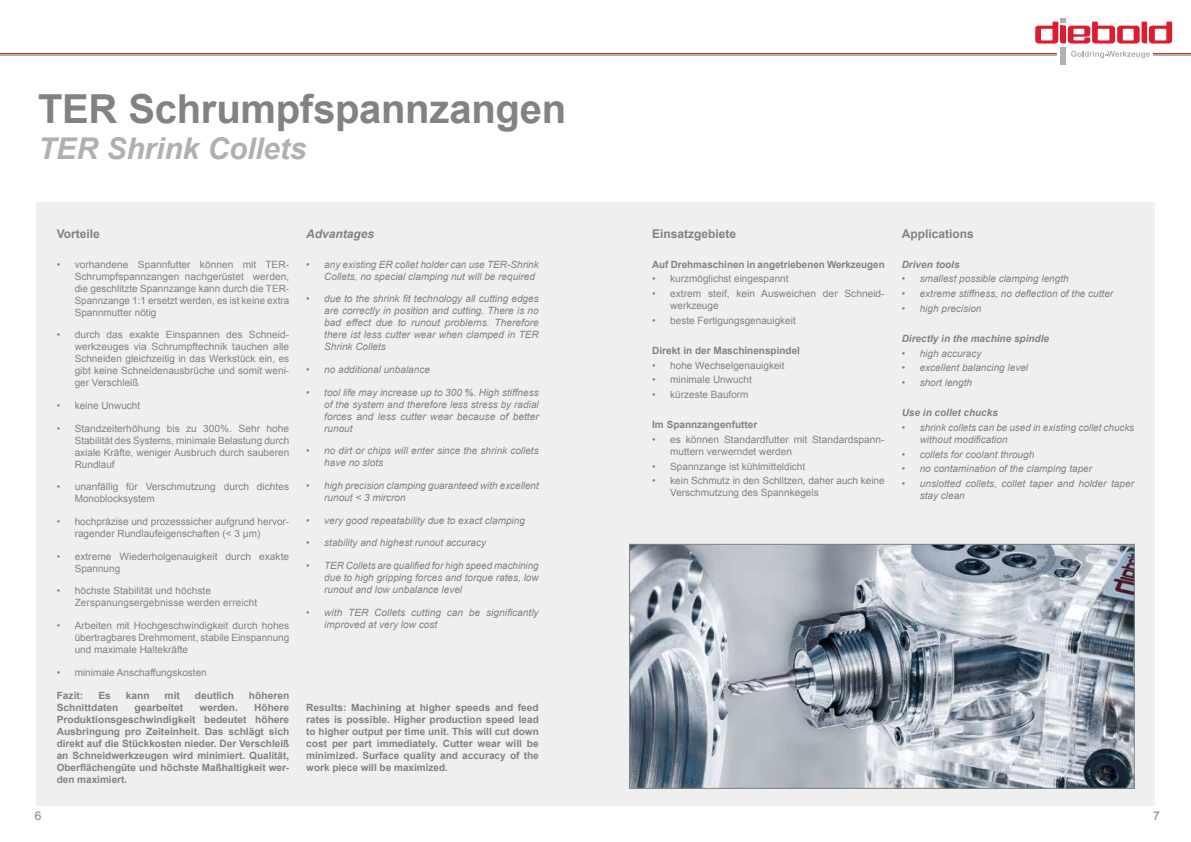
<style>
.page{position:relative;width:1191px;height:842px;background:#fff}
.page>*{position:absolute;margin:0;border:0;box-sizing:border-box;transform-origin:0 0}
.t1{font:700 40px "Arial";letter-spacing:-.01em;color:#818281}
.t2{font:italic 700 30px "Arial";letter-spacing:-.01em;color:#afb0b0}
.t3{font:700 12px "Arial";color:#818281}
.t4{font:italic 700 12px "Arial";color:#818281}
.t5{font:12px "Arial";color:#818281}
.t6{font:10px/12px "Arial";color:#818281}
.t7{font:italic 10px/12px "Arial";color:#818281}
.t8{font:700 10px/12px "Arial";color:#818281;text-align:justify}
.t9{font:italic 700 10px "Arial";color:#818281}
</style>
<div class="page">
<hr style="left:0;top:55px;width:1191px;height:1px;background:#afb0b0">
<hr style="left:0;top:53px;width:1191px;height:1px;background:#d83507">
<div style="left:1057px;top:12px;width:96px;height:60px;background:#fff"></div>
<div style="left:1060px;top:47px;width:6px;height:18px;background:#afb0b0"></div>
<svg style="left:1035px;top:18px;width:137px;height:26px"></svg>
<svg style="left:1071px;top:51px;width:78px;height:7px"></svg>
<div style="left:36px;top:203px;width:1119px;height:603px;background:#efefef"></div>
<img style="left:631px;top:546px;width:501px;height:241px">
<div style="left:629px;top:544px;width:505px;height:245px;border:1px solid #818281"></div>
<h1 class="t1" style="left:38px;top:82px;width:529px">TER Schrumpfspannzangen</h1>
<h2 class="t2" style="left:38px;top:128px;width:270px">TER Shrink Collets</h2>
<p class="t3" style="left:57px;top:226px;width:45px">Vorteile</p>
<p class="t6" style="left:75px;top:258px;width:216px;text-align:justify;text-indent:-18px">• vorhandene Spannfutter können mit TER-Schrumpfspannzangen nachgerüstet werden, die geschlitzte Spannzange kann durch die TER-Spannzange 1:1 ersetzt werden, es ist keine extra Spannmutter nötig</p>
<p class="t6" style="left:75px;top:329px;width:216px;text-align:justify;text-indent:-18px">• durch das exakte Einspannen des Schneid&shy;werkzeuges via Schrumpftechnik tauchen alle Schneiden gleichzeitig in das Werkstück ein, es gibt keine Schneidenausbrüche und somit weni&shy;ger Verschleiß</p>
<p class="t6" style="left:57px;top:399px;width:85px">• keine Unwucht</p>
<p class="t6" style="left:75px;top:422px;width:216px;text-align:justify;text-indent:-18px">• Standzeiterhöhung bis zu 300%. Sehr hohe Stabilität des Systems, minimale Belastung durch axiale Kräfte, weniger Ausbruch durch sauberen Rundlauf</p>
<p class="t6" style="left:75px;top:481px;width:216px;text-indent:-18px">• unanfällig für Verschmutzung durch dichtes<br>Monoblocksystem</p>
<p class="t6" style="left:75px;top:515px;width:216px;text-indent:-18px">• hochpräzise und prozesssicher aufgrund hervor&shy;ragender Rundlaufeigenschaften (&lt; 3 µm)</p>
<p class="t6" style="left:75px;top:550px;width:216px;text-indent:-18px">• extreme Wiederholgenauigkeit durch exakte<br>Spannung</p>
<p class="t6" style="left:75px;top:585px;width:184px;text-indent:-18px">• höchste Stabilität und höchste<br>Zerspanungsergebnisse werden erreicht</p>
<p class="t6" style="left:75px;top:619px;width:216px;text-align:justify;text-indent:-18px">• Arbeiten mit Hochgeschwindigkeit durch hohes übertragbares Drehmoment, stabile Einspannung und maximale Haltekräfte</p>
<p class="t6" style="left:57px;top:666px;width:152px">• minimale Anschaffungskosten</p>
<p class="t8" style="left:57px;top:690px;width:28px">Fazit:</p>
<p class="t8" style="left:98px;top:690px;width:14px">Es</p>
<p class="t8" style="left:126px;top:690px;width:25px">kann</p>
<p class="t8" style="left:165px;top:690px;width:17px">mit</p>
<p class="t8" style="left:195px;top:690px;width:41px">deutlich</p>
<p class="t8" style="left:249px;top:690px;width:42px">höheren</p>
<p class="t8" style="left:57px;top:702px;width:63px">Schnittdaten</p>
<p class="t8" style="left:135px;top:702px;width:50px">gearbeitet</p>
<p class="t8" style="left:199px;top:702px;width:40px">werden.</p>
<p class="t8" style="left:57px;top:702px;width:234px;text-indent:197px">Höhere Produktionsgeschwindigkeit bedeutet höhere Ausbringung pro Zeiteinheit. Das schlägt sich direkt auf die Stückkosten nieder. Der Verschleiß an Schneidwerkzeugen wird minimiert. Qualität, Oberflächengüte und höchste Maßhaltigkeit wer&shy;den maximiert.</p>
<p class="t4" style="left:306px;top:226px;width:70px">Advantages</p>
<p class="t7" style="left:324px;top:258px;width:216px;text-indent:-18px">• any existing ER collet holder can use TER-Shrink<br>Collets, no special clamping nut will be required</p>
<p class="t7" style="left:324px;top:293px;width:216px;text-align:justify;text-indent:-18px">• due to the shrink fit technology all cutting edges are correctly in position and cutting. There is no bad effect due to runout problems. Therefore there ist less cutter wear when clamped in TER Shrink Collets</p>
<p class="t7" style="left:306px;top:364px;width:125px">• no additional unbalance</p>
<p class="t7" style="left:324px;top:386px;width:216px;text-align:justify;text-indent:-18px">• tool life may increase up to 300 %. High stiffness of the system and therefore less stress by radial forces and less cutter wear because of better runout</p>
<p class="t7" style="left:324px;top:445px;width:216px;text-indent:-18px">• no dirt or chips will enter since the shrink collets have no slots</p>
<p class="t7" style="left:324px;top:480px;width:216px;text-indent:-18px">• high precision clamping guaranteed with excellent runout &lt; 3 mircron</p>
<p class="t7" style="left:306px;top:514px;width:220px">• very good repeatability due to exact clamping</p>
<p class="t7" style="left:306px;top:537px;width:181px">• stability and highest runout accuracy</p>
<p class="t7" style="left:324px;top:560px;width:216px;text-align:justify;text-indent:-18px">• TER Collets are qualified for high speed machining due to high gripping forces and torque rates, low runout and low unbalance level</p>
<p class="t7" style="left:324px;top:606px;width:216px;text-indent:-18px">• with TER Collets cutting can be significantly improved at very low cost</p>
<p class="t8" style="left:306px;top:701px;width:234px">Results: Machining at higher speeds and feed rates is possible. Higher production speed lead to higher output per time unit. This will cut down cost per part immediately. Cutter wear will be minimized. Surface quality and accuracy of the work piece will be maximized.</p>
<p class="t3" style="left:652px;top:226px;width:86px">Einsatzgebiete</p>
<p class="t8" style="left:652px;top:258px;width:234px">Auf Drehmaschinen in angetriebenen Werkzeugen</p>
<p class="t6" style="left:652px;top:273px;width:138px">• kurzmöglichst eingespannt</p>
<p class="t6" style="left:670px;top:288px;width:216px;text-indent:-18px">• extrem steif, kein Ausweichen der Schneid&shy;werkzeuge</p>
<p class="t6" style="left:652px;top:315px;width:145px">• beste Fertigungsgenauigkeit</p>
<p class="t8" style="left:652px;top:344px;width:149px">Direkt in der Maschinenspindel</p>
<p class="t6" style="left:652px;top:359px;width:134px">• hohe Wechselgenauigkeit</p>
<p class="t6" style="left:652px;top:374px;width:101px">• minimale Unwucht</p>
<p class="t6" style="left:652px;top:389px;width:98px">• kürzeste Bauform</p>
<p class="t8" style="left:652px;top:419px;width:107px">Im Spannzangenfutter</p>
<p class="t6" style="left:670px;top:433px;width:216px;text-indent:-18px">• es können Standardfutter mit Standardspann&shy;muttern verwerndet werden</p>
<p class="t6" style="left:652px;top:460px;width:155px">• Spannzange ist kühlmitteldicht</p>
<p class="t6" style="left:670px;top:475px;width:216px;text-indent:-18px">• kein Schmutz in den Schlitzen, daher auch keine<br>Verschmutzung des Spannkegels</p>
<p class="t3" style="left:901px;top:226px;width:74px">Applications</p>
<p class="t9" style="left:901px;top:257px;width:59px">Driven tools</p>
<p class="t7" style="left:901px;top:273px;width:168px">• smallest possible clamping length</p>
<p class="t7" style="left:901px;top:288px;width:213px">• extreme stiffness, no deflection of the cutter</p>
<p class="t7" style="left:901px;top:303px;width:81px">• high precision</p>
<p class="t9" style="left:901px;top:332px;width:149px">Directly in the machine spindle</p>
<p class="t7" style="left:901px;top:347px;width:81px">• high accuracy</p>
<p class="t7" style="left:901px;top:362px;width:128px">• excellent balancing level</p>
<p class="t7" style="left:901px;top:377px;width:72px">• short length</p>
<p class="t9" style="left:901px;top:406px;width:98px">Use in collet chucks</p>
<p class="t7" style="left:919px;top:421px;width:216px;text-indent:-18px">• shrink collets can be used in existing collet chucks without modification</p>
<p class="t7" style="left:901px;top:448px;width:134px">• collets for coolant through</p>
<p class="t7" style="left:901px;top:463px;width:192px">• no contamination of the clamping taper</p>
<p class="t7" style="left:919px;top:478px;width:216px;text-indent:-18px">• unslotted collets, collet taper and holder taper stay clean</p>
<p class="t5" style="left:35px;top:808px;width:8px">6</p>
<p class="t5" style="left:1153px;top:808px;width:8px">7</p>
</div>
